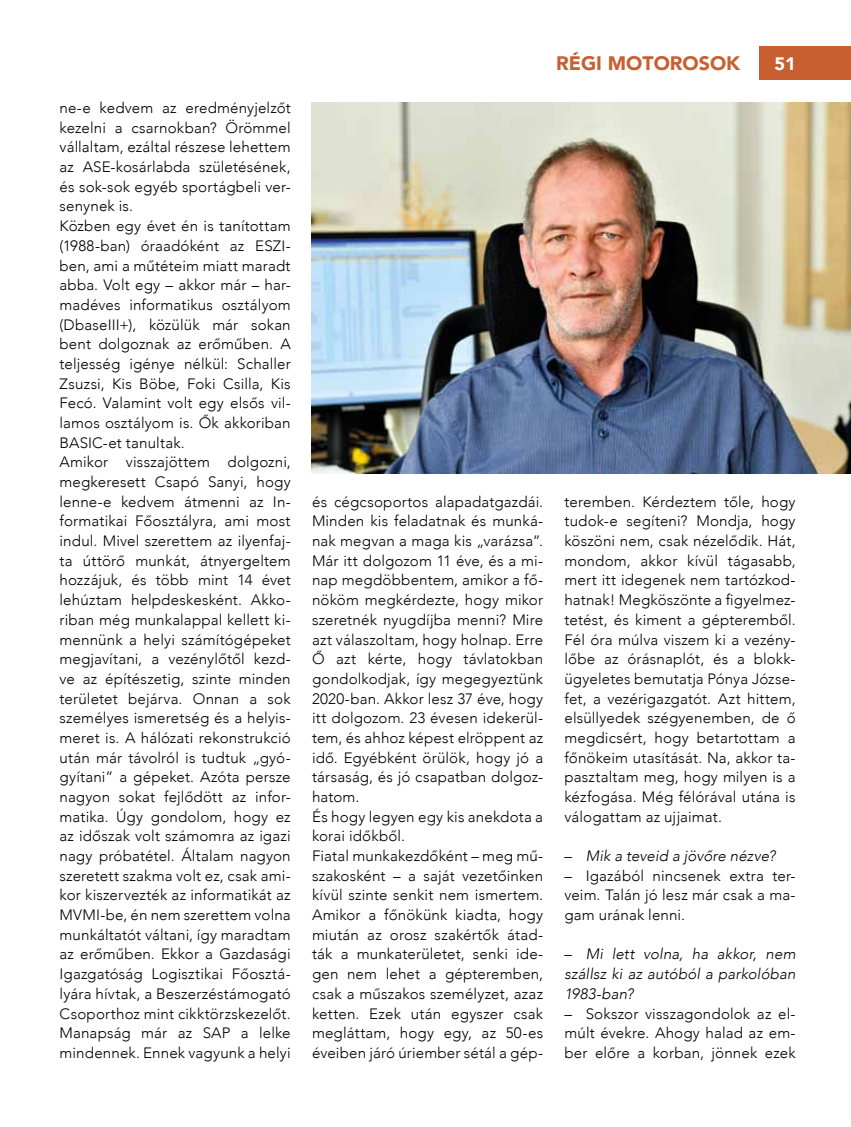
<style>
.page{position:relative;width:851px;height:1127px;background:#fff}
.page>*{position:absolute;margin:0;border:0;box-sizing:border-box;transform-origin:0 0}
.t1{font:900 19.5px "Avenir";color:#c85f30}
.t2{font:900 18px "Avenir";color:#fff}
.t3{font:300 15px/19.6px "Avenir";letter-spacing:.01em;color:#000;text-align:justify}
.t4{font:italic 300 15px/19.6px "Avenir";letter-spacing:.005em;color:#000;text-align:justify}
.s1{font-style:normal}
</style>
<div class="page">
<div style="left:758px;top:47px;width:92px;height:33px;background:#c85f30"></div>
<img style="left:311px;top:102px;width:539px;height:371px">
<p class="t3" style="left:60px;top:98px;width:233px;text-align:left">ne-e kedvem az eredményjelzőt kezelni a csarnokban? Örömmel vállaltam, ezáltal részese lehettem az ASE-kosárlabda születésének, és sok-sok egyéb sportágbeli ver&shy;senynek is.<br>Közben egy évet én is tanítottam (1988-ban) óraadóként az ESZI&shy;ben, ami a műtéteim miatt maradt abba. Volt egy – akkor már – har&shy;madéves informatikus osztályom (DbaseIII+), közülük már sokan bent dolgoznak az erőműben. A teljesség igénye nélkül: Schaller<br>Zsuzsi, Kis Böbe, Foki Csilla, Kis<br>Fecó. Valamint volt egy elsős vil&shy;lamos osztályom is. Ők akkoriban<br>BASIC-et tanultak.<br>Amikor visszajöttem dolgozni, megkeresett Csapó Sanyi, hogy lenne-e kedvem átmenni az In&shy;formatikai Főosztályra, ami most indul. Mivel szerettem az ilyenfaj&shy;ta úttörő munkát, átnyergeltem hozzájuk, és több mint 14 évet lehúztam helpdeskesként. Akko&shy;riban még munkalappal kellett ki&shy;mennünk a helyi számítógépeket megjavítani, a vezénylőtől kezd&shy;ve az építészetig, szinte minden területet bejárva. Onnan a sok személyes ismeretség és a helyis&shy;meret is. A hálózati rekonstrukció után már távolról is tudtuk „gyó&shy;gyítani” a gépeket. Azóta persze nagyon sokat fejlődött az infor&shy;matika. Úgy gondolom, hogy ez az időszak volt számomra az igazi nagy próbatétel. Általam nagyon szeretett szakma volt ez, csak ami&shy;kor kiszervezték az informatikát az<br>MVMI-be, én nem szerettem volna munkáltatót váltani, így maradtam az erőműben. Ekkor a Gazdasági<br>Igazgatóság Logisztikai Főosztá&shy;lyára hívtak, a Beszerzéstámogató<br>Csoporthoz mint cikktörzskezelőt.<br>Manapság már az SAP a lelke mindennek. Ennek vagyunk a helyi</p>
<h1 class="t1" style="left:556px;top:46px;width:182px">RÉGI MOTOROSOK</h1>
<p class="t2" style="left:774px;top:48px;width:23px">51</p>
<p class="t3" style="left:312px;top:492px;width:233px;text-align:left">és cégcsoportos alapadatgazdái.<br>Minden kis feladatnak és munká&shy;nak megvan a maga kis „varázsa”.<br>Már itt dolgozom 11 éve, és a mi&shy;nap megdöbbentem, amikor a fő&shy;nököm megkérdezte, hogy mikor szeretnék nyugdíjba menni? Mire azt válaszoltam, hogy holnap. Erre<br>Ő azt kérte, hogy távlatokban gondolkodjak, így megegyeztünk<br>2020-ban. Akkor lesz 37 éve, hogy itt dolgozom. 23 évesen idekerül&shy;tem, és ahhoz képest elröppent az idő. Egyébként örülök, hogy jó a társaság, és jó csapatban dolgoz&shy;hatom.<br>És hogy legyen egy kis anekdota a korai időkből.<br>Fiatal munkakezdőként – meg mű&shy;szakosként – a saját vezetőinken kívül szinte senkit nem ismertem.<br>Amikor a főnökünk kiadta, hogy miután az orosz szakértők átad&shy;ták a munkaterületet, senki ide&shy;gen nem lehet a gépteremben, csak a műszakos személyzet, azaz ketten. Ezek után egyszer csak megláttam, hogy egy, az 50-es éveiben járó úriember sétál a gép-</p>
<p class="t3" style="left:564px;top:492px;width:233px">teremben. Kérdeztem tőle, hogy tudok-e segíteni? Mondja, hogy köszöni nem, csak nézelődik. Hát, mondom, akkor kívül tágasabb, mert itt idegenek nem tartózkod&shy;hatnak! Megköszönte a figyelmez&shy;tetést, és kiment a gépteremből.<br>Fél óra múlva viszem ki a vezény&shy;lőbe az órásnaplót, és a blokk&shy;ügyeletes bemutatja Pónya Józse&shy;fet, a vezérigazgatót. Azt hittem, elsüllyedek szégyenemben, de ő megdicsért, hogy betartottam a főnökeim utasítását. Na, akkor ta&shy;pasztaltam meg, hogy milyen is a kézfogása. Még félórával utána is válogattam az ujjaimat.</p>
<p class="t4" style="left:564px;top:846px;width:213px"><span class="s1">–</span> Mik a teveid a jövőre nézve?</p>
<p class="t3" style="left:564px;top:866px;width:233px">– Igazából nincsenek extra ter&shy;veim. Talán jó lesz már csak a ma&shy;gam urának lenni.</p>
<p class="t4" style="left:564px;top:944px;width:232px"><span class="s1">–</span> Mi lett volna, ha akkor, nem szállsz ki az autóból a parkolóban 1983-ban?</p>
<p class="t3" style="left:564px;top:1003px;width:233px">– Sokszor visszagondolok az el&shy;múlt évekre. Ahogy halad az em&shy;ber előre a korban, jönnek ezek</p>
</div>
